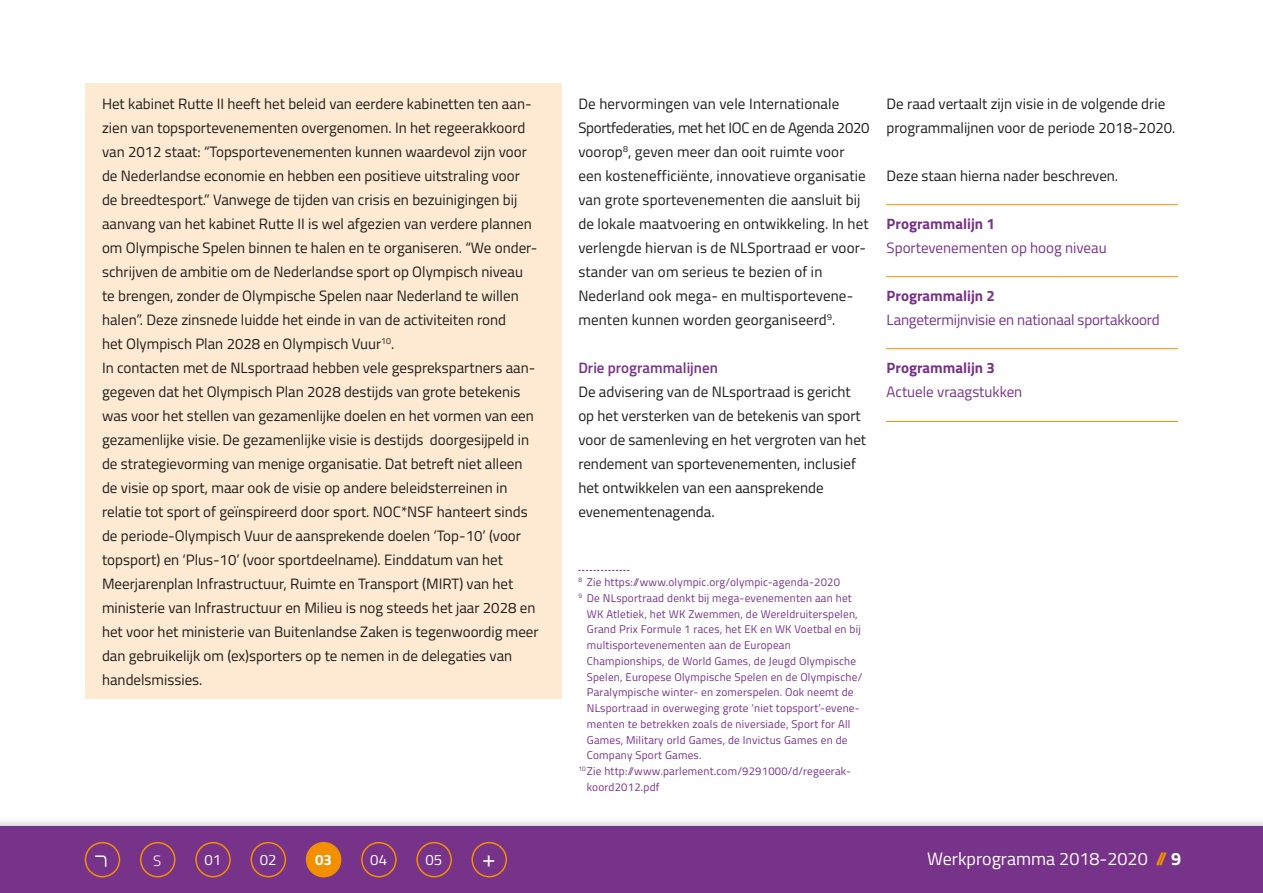
<style>
.page{position:relative;width:1263px;height:893px;background:#fff}
.page>*{position:absolute;margin:0;border:0;box-sizing:border-box;transform-origin:0 0}
.t1{font:24px "Titillium Web";color:#fff}
.t2{font:18px "Titillium Web";color:#fff}
.t3{font:15px/24px "Titillium Web";color:#1d1d1b}
.t4{font:15px "Titillium Web";letter-spacing:-.01em;color:#77328a}
.t5{font:700 15px "Titillium Web";color:#77328a}
.t6{font:600 15px "Titillium Web";color:#77328a}
.t7{font:15px "Titillium Web";color:#fff}
.t8{font:700 15px "Titillium Web";color:#fff}
.t9{font:300 15px "Titillium Web";color:#fff}
.t10{font:11.25px "Titillium Web";letter-spacing:.02em;color:#77328a}
.s1{font-weight:700;color:#f39000}
.s2{font-weight:700}
</style>
<div class="page">
<div style="left:0;top:816px;width:1263px;height:77px;background:#1d1d1b;opacity:.3"></div>
<div style="left:0;top:826px;width:1263px;height:67px;background:#77328a"></div>
<div style="left:85px;top:842px;width:35px;height:35px;border:2px solid #f39000;border-radius:50%"></div>
<div style="left:140px;top:842px;width:36px;height:35px;border:2px solid #f39000;border-radius:50%"></div>
<div style="left:195px;top:842px;width:36px;height:35px;border:2px solid #f39000;border-radius:50%"></div>
<div style="left:251px;top:842px;width:35px;height:35px;border:2px solid #f39000;border-radius:50%"></div>
<div style="left:361px;top:842px;width:36px;height:35px;border:2px solid #f39000;border-radius:50%"></div>
<div style="left:416px;top:842px;width:36px;height:35px;border:2px solid #f39000;border-radius:50%"></div>
<div style="left:471px;top:842px;width:36px;height:35px;border:2px solid #f39000;border-radius:50%"></div>
<svg style="left:95px;top:855px;width:12px;height:12px"></svg>
<div style="left:307px;top:843px;width:34px;height:34px;background:#f39000;border-radius:50%"></div>
<div style="left:306px;top:842px;width:35px;height:35px;border:2px solid #f39000;border-radius:50%"></div>
<svg style="left:578px;top:570px;width:51px;height:1px"></svg>
<div style="left:85px;top:84px;width:476px;height:615px;background:#feead3"></div>
<hr style="left:886px;top:204px;width:292px;height:1px;background:#f39000">
<hr style="left:886px;top:276px;width:292px;height:1px;background:#f39000">
<hr style="left:886px;top:348px;width:292px;height:1px;background:#f39000">
<hr style="left:886px;top:421px;width:292px;height:1px;background:#f39000">
<p class="t3" style="left:102px;top:91px;width:438px">Het kabinet Rutte II heeft het beleid van eerdere kabinetten ten aan&shy;zien van topsportevenementen overgenomen. In het regeerakkoord van 2012 staat: “Topsportevenementen kunnen waardevol zijn voor de Nederlandse economie en hebben een positieve uitstraling voor de breedtesport.” Vanwege de tijden van crisis en bezuinigingen bij aanvang van het kabinet Rutte II is wel afgezien van verdere plannen om Olympische Spelen binnen te halen en te organiseren. “We onder&shy;schrijven de ambitie om de Nederlandse sport op Olympisch niveau te brengen, zonder de Olympische Spelen naar Nederland te willen halen”. Deze zinsnede luidde het einde in van de activiteiten rond<br>het Olympisch Plan 2028 en Olympisch Vuur<sup>10</sup>.<br>In contacten met de NLsportraad hebben vele gesprekspartners aan&shy;gegeven dat het Olympisch Plan 2028 destijds van grote betekenis was voor het stellen van gezamenlijke doelen en het vormen van een gezamenlijke visie. De gezamenlijke visie is destijds doorgesijpeld in de strategievorming van menige organisatie. Dat betreft niet alleen de visie op sport, maar ook de visie op andere beleidsterreinen in relatie tot sport of geïnspireerd door sport. NOC*NSF hanteert sinds de periode-Olympisch Vuur de aansprekende doelen ‘Top-10’ (voor topsport) en ‘Plus-10’ (voor sportdeelname). Einddatum van het Meerjarenplan Infrastructuur, Ruimte en Transport (MIRT) van het ministerie van Infrastructuur en Milieu is nog steeds het jaar 2028 en het voor het ministerie van Buitenlandse Zaken is tegenwoordig meer dan gebruikelijk om (ex)sporters op te nemen in de delegaties van handelsmissies.</p>
<p class="t3" style="left:578px;top:91px;width:293px">De hervormingen van vele Internationale Sportfederaties, met het IOC en de Agenda 2020 voorop<sup>8</sup>, geven meer dan ooit ruimte voor een kostenefficiënte, innovatieve organisatie van grote sportevenementen die aansluit bij de lokale maatvoering en ontwikkeling. In het verlengde hiervan is de NLSportraad er voor&shy;stander van om serieus te bezien of in Nederland ook mega- en multisportevene&shy;menten kunnen worden georganiseerd<sup>9</sup>.</p>
<p class="t6" style="left:578px;top:357px;width:141px">Drie programmalijnen</p>
<p class="t3" style="left:578px;top:379px;width:289px">De advisering van de NLsportraad is gericht op het versterken van de betekenis van sport voor de samenleving en het vergroten van het rendement van sportevenementen, inclusief het ontwikkelen van een aansprekende evenementenagenda.</p>
<p class="t3" style="left:887px;top:91px;width:290px">De raad vertaalt zijn visie in de volgende drie programmalijnen voor de periode 2018-2020.</p>
<p class="t3" style="left:887px;top:163px;width:233px">Deze staan hierna nader beschreven.</p>
<p class="t5" style="left:887px;top:212px;width:110px">Programmalijn 1</p>
<p class="t4" style="left:887px;top:237px;width:221px">Sportevenementen op hoog niveau</p>
<p class="t5" style="left:887px;top:284px;width:110px">Programmalijn 2</p>
<p class="t4" style="left:887px;top:309px;width:274px">Langetermijnvisie en nationaal sportakkoord</p>
<p class="t5" style="left:887px;top:356px;width:110px">Programmalijn 3</p>
<p class="t4" style="left:887px;top:381px;width:137px">Actuele vraagstukken</p>
<p class="t10" style="left:578px;top:574px;width:263px"><sup>8</sup> Zie https://www.olympic.org/olympic-agenda-2020</p>
<p class="t10" style="left:578px;top:590px;width:275px"><sup>9</sup> De NLsportraad denkt bij mega-evenementen aan het</p>
<p class="t10" style="left:587px;top:605px;width:272px">WK Atletiek, het WK Zwemmen, de Wereldruiterspelen,</p>
<p class="t10" style="left:587px;top:621px;width:276px">Grand Prix Formule 1 races, het EK en WK Voetbal en bij</p>
<p class="t10" style="left:587px;top:637px;width:205px">multisportevenementen aan de European</p>
<p class="t10" style="left:587px;top:653px;width:271px">Championships, de World Games, de Jeugd Olympische</p>
<p class="t10" style="left:587px;top:668px;width:277px">Spelen, Europese Olympische Spelen en de Olympische/</p>
<p class="t10" style="left:587px;top:684px;width:268px">Paralympische winter- en zomerspelen. Ook neemt de</p>
<p class="t10" style="left:587px;top:700px;width:274px">NLsportraad in overweging grote ‘niet topsport’-evene-</p>
<p class="t10" style="left:587px;top:716px;width:265px">menten te betrekken zoals de niversiade, Sport for All</p>
<p class="t10" style="left:587px;top:731px;width:262px">Games, Military orld Games, de Invictus Games en de</p>
<p class="t10" style="left:587px;top:747px;width:116px">Company Sport Games.</p>
<p class="t10" style="left:578px;top:763px;width:274px"><sup>10</sup> Zie http://www.parlement.com/9291000/d/regeerak-</p>
<p class="t10" style="left:587px;top:779px;width:74px">koord2012.pdf</p>
<p class="t9" style="left:153px;top:850px;width:10px">S</p>
<p class="t7" style="left:204px;top:849px;width:18px">01</p>
<p class="t7" style="left:260px;top:849px;width:18px">02</p>
<p class="t8" style="left:315px;top:848px;width:18px">03</p>
<p class="t7" style="left:370px;top:849px;width:18px">04</p>
<p class="t7" style="left:426px;top:849px;width:18px">05</p>
<h1 class="t1" style="left:482px;top:841px;width:15px">+</h1>
<p class="t2" style="left:927px;top:846px;width:255px">Werkprogramma 2018-2020 <span class="s1">//</span> <span class="s2">9</span></p>
</div>
